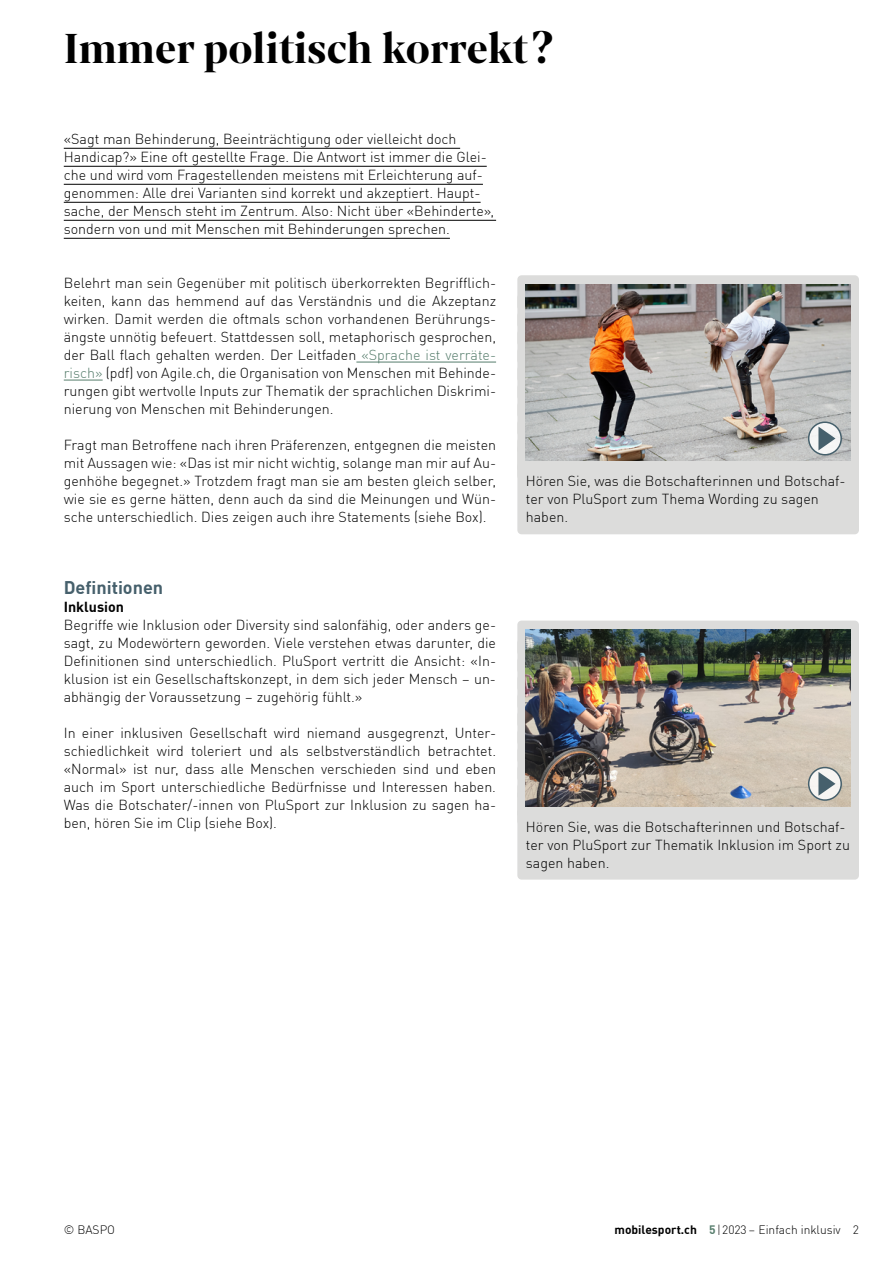
<style>
.page{position:relative;width:893px;height:1263px;background:#fff}
.page>*{position:absolute;margin:0;border:0;box-sizing:border-box;transform-origin:0 0}
.t1{font:700 45px "Mixta Pro";color:#000}
.t2{font:700 18px "DINOT";color:#46606c}
.t3{font:300 14.25px/18px "DINOT";color:#000;text-align:justify}
.t4{font:700 14.25px "DINOT";color:#000}
.t5{font:300 12px "DINOT";color:#000}
.s1{color:#567d6c}
.s2{font-weight:700}
.s3{font-weight:700;color:#567d6c}
</style>
<div class="page">
<hr style="left:64px;top:148px;width:396px;height:1px;background:#000">
<hr style="left:64px;top:166px;width:423px;height:1px;background:#000">
<hr style="left:64px;top:184px;width:419px;height:1px;background:#000">
<hr style="left:64px;top:202px;width:417px;height:1px;background:#000">
<hr style="left:64px;top:220px;width:432px;height:1px;background:#000">
<hr style="left:64px;top:238px;width:386px;height:1px;background:#000">
<hr style="left:356px;top:362px;width:140px;height:1px;background:#567d6c">
<hr style="left:64px;top:380px;width:39px;height:1px;background:#567d6c">
<div style="left:517px;top:275px;width:342px;height:36px;background:#dcdcdb;border-radius:4px"></div>
<div style="left:517px;top:293px;width:342px;height:36px;background:#dcdcdb;border-radius:4px"></div>
<div style="left:517px;top:311px;width:342px;height:36px;background:#dcdcdb;border-radius:4px"></div>
<div style="left:517px;top:329px;width:342px;height:36px;background:#dcdcdb;border-radius:4px"></div>
<div style="left:517px;top:347px;width:342px;height:36px;background:#dcdcdb;border-radius:4px"></div>
<div style="left:517px;top:365px;width:342px;height:36px;background:#dcdcdb;border-radius:4px"></div>
<div style="left:517px;top:383px;width:342px;height:36px;background:#dcdcdb;border-radius:4px"></div>
<div style="left:517px;top:401px;width:342px;height:36px;background:#dcdcdb;border-radius:4px"></div>
<div style="left:517px;top:419px;width:342px;height:36px;background:#dcdcdb;border-radius:4px"></div>
<div style="left:517px;top:445px;width:342px;height:35px;background:#dcdcdb;border-radius:4px"></div>
<div style="left:517px;top:463px;width:342px;height:71px;background:#dcdcdb;border-radius:4px"></div>
<img style="left:526px;top:284px;width:324px;height:177px">
<svg style="left:809px;top:422px;width:32px;height:33px"></svg>
<div style="left:808px;top:421px;width:34px;height:34px;border:2px solid #46606c;border-radius:50%"></div>
<svg style="left:818px;top:427px;width:17px;height:23px"></svg>
<div style="left:517px;top:621px;width:342px;height:35px;background:#dcdcdb;border-radius:4px"></div>
<div style="left:517px;top:639px;width:342px;height:35px;background:#dcdcdb;border-radius:4px"></div>
<div style="left:517px;top:657px;width:342px;height:35px;background:#dcdcdb;border-radius:4px"></div>
<div style="left:517px;top:675px;width:342px;height:35px;background:#dcdcdb;border-radius:4px"></div>
<div style="left:517px;top:693px;width:342px;height:35px;background:#dcdcdb;border-radius:4px"></div>
<div style="left:517px;top:711px;width:342px;height:35px;background:#dcdcdb;border-radius:4px"></div>
<div style="left:517px;top:729px;width:342px;height:35px;background:#dcdcdb;border-radius:4px"></div>
<div style="left:517px;top:747px;width:342px;height:35px;background:#dcdcdb;border-radius:4px"></div>
<div style="left:517px;top:765px;width:342px;height:35px;background:#dcdcdb;border-radius:4px"></div>
<svg style="left:517px;top:790px;width:342px;height:36px"></svg>
<div style="left:517px;top:808px;width:342px;height:72px;background:#dcdcdb;border-radius:4px"></div>
<img style="left:526px;top:630px;width:324px;height:176px">
<svg style="left:809px;top:767px;width:32px;height:33px"></svg>
<div style="left:808px;top:767px;width:34px;height:34px;border:2px solid #46606c;border-radius:50%"></div>
<svg style="left:818px;top:772px;width:17px;height:24px"></svg>
<h1 class="t1" style="left:64px;top:22px;width:491px">Immer politisch korrekt?</h1>
<p class="t3" style="left:64px;top:128px;width:432px;text-align:left">«Sagt man Behinderung, Beeinträchtigung oder vielleicht doch Handicap?» Eine oft gestellte Frage. Die Antwort ist immer die Glei&shy;che und wird vom Fragestellenden meistens mit Erleichterung auf&shy;genommen: Alle drei Varianten sind korrekt und akzeptiert. Haupt&shy;sache, der Mensch steht im Zentrum. Also: Nicht über «Behinderte», sondern von und mit Menschen mit Behinderungen sprechen.</p>
<p class="t3" style="left:64px;top:272px;width:434px">Belehrt man sein Gegenüber mit politisch überkorrekten Begrifflich&shy;keiten, kann das hemmend auf das Verständnis und die Akzeptanz wirken. Damit werden die oftmals schon vorhandenen Berührungs&shy;ängste unnötig befeuert. Stattdessen soll, metaphorisch gesprochen, der Ball flach gehalten werden. Der Leitfaden <span class="s1">«Sprache ist verräte&shy;risch»</span> (pdf) von Agile.ch, die Organisation von Menschen mit Behinde&shy;rungen gibt wertvolle Inputs zur Thematik der sprachlichen Diskrimi&shy;nierung von Menschen mit Behinderungen.</p>
<p class="t3" style="left:64px;top:434px;width:434px">Fragt man Betroffene nach ihren Präferenzen, entgegnen die meisten mit Aussagen wie: «Das ist mir nicht wichtig, solange man mir auf Au&shy;genhöhe begegnet.» Trotzdem fragt man sie am besten gleich selber, wie sie es gerne hätten, denn auch da sind die Meinungen und Wün&shy;sche unterschiedlich. Dies zeigen auch ihre Statements (siehe Box).</p>
<p class="t2" style="left:64px;top:573px;width:101px">Definitionen</p>
<p class="t4" style="left:64px;top:595px;width:62px">Inklusion</p>
<p class="t3" style="left:64px;top:614px;width:434px">Begriffe wie Inklusion oder Diversity sind salonfähig, oder anders ge&shy;sagt, zu Modewörtern geworden. Viele verstehen etwas darunter, die Definitionen sind unterschiedlich. PluSport vertritt die Ansicht: «In&shy;klusion ist ein Gesellschaftskonzept, in dem sich jeder Mensch – un&shy;abhängig der Voraussetzung – zugehörig fühlt.»</p>
<p class="t3" style="left:64px;top:722px;width:434px">In einer inklusiven Gesellschaft wird niemand ausgegrenzt, Unter&shy;schiedlichkeit wird toleriert und als selbstverständlich betrachtet. «Normal» ist nur, dass alle Menschen verschieden sind und eben auch im Sport unterschiedliche Bedürfnisse und Interessen haben.<br>Was die Botschater/-innen von PluSport zur Inklusion zu sagen ha&shy;ben, hören Sie im Clip (siehe Box).</p>
<p class="t3" style="left:526px;top:471px;width:321px;text-align:left">Hören Sie, was die Botschafterinnen und Botschaf&shy;ter von PluSport zum Thema Wording zu sagen haben.</p>
<p class="t3" style="left:526px;top:816px;width:326px;text-align:left">Hören Sie, was die Botschafterinnen und Botschaf&shy;ter von PluSport zur Thematik Inklusion im Sport zu sagen haben.</p>
<p class="t5" style="left:64px;top:1220px;width:53px">© BASPO</p>
<p class="t5" style="left:614px;top:1220px;width:246px"><span class="s2">mobilesport.ch</span> <span class="s3">5</span>|2023 – Einfach inklusiv 2</p>
</div>
